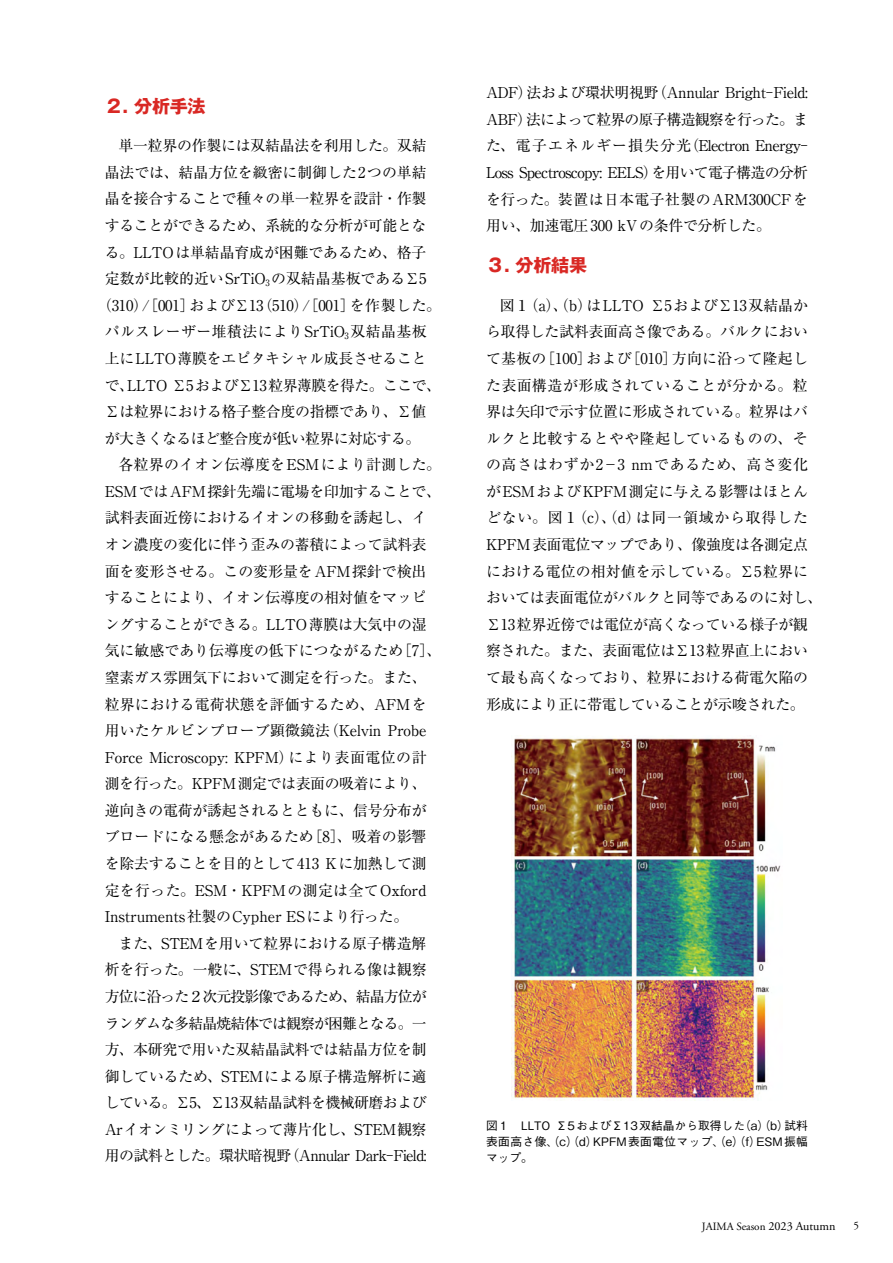
<style>
.page{position:relative;width:893px;height:1263px;background:#fff}
.page>*{position:absolute;margin:0;border:0;box-sizing:border-box;transform-origin:0 0}
.t1{font:700 18px "Gothic MB101 Pro";letter-spacing:-.015em;color:#d92824}
.t2{font:14.85px/26.5px "Ryumin Pro";letter-spacing:-.015em;color:#000;text-align:justify}
.t3{font:14.85px "Ryumin Pro";letter-spacing:-.035em;color:#000}
.t4{font:14.85px "Ryumin Pro";letter-spacing:.01em;color:#000}
.t5{font:14.85px "Ryumin Pro";letter-spacing:.005em;color:#000}
.t6{font:14.85px "Ryumin Pro";letter-spacing:-.06em;color:#000}
.t7{font:14.85px "Ryumin Pro";letter-spacing:-.05em;color:#000}
.t8{font:14.85px "Ryumin Pro";letter-spacing:.025em;color:#000}
.t9{font:14.85px "Ryumin Pro";letter-spacing:.03em;color:#000}
.t10{font:14.85px "Ryumin Pro";letter-spacing:-.04em;color:#000}
.t11{font:14.85px "Ryumin Pro";letter-spacing:.02em;color:#000}
.t12{font:500 11.7px/15.9px "Gothic BBB Pro";letter-spacing:.005em;color:#000;text-align:justify}
.t13{font:11.1px "Adobe Garamond Pro";color:#000}
.s1{font-size:12.15px}
</style>
<div class="page">
<img style="left:511px;top:735px;width:270px;height:366px">
<p class="t1" style="left:105px;top:91px;width:102px">２. 分析手法</p>
<p class="t2" style="left:119px;top:131px;width:310px">単一粒界の作製には双結晶法を利用した。双結</p>
<p class="t2" style="left:105px;top:158px;width:323px">晶法では、結晶方位を緻密に制御した2つの単結</p>
<p class="t2" style="left:105px;top:185px;width:323px">晶を接合することで種々の単一粒界を設計・作製</p>
<p class="t2" style="left:105px;top:211px;width:323px">することができるため、系統的な分析が可能とな</p>
<p class="t2" style="left:105px;top:238px;width:323px">る。LLTOは単結晶育成が困難であるため、格子</p>
<p class="t2" style="left:105px;top:264px;width:323px">定数が比較的近いSrTiO<sub>3</sub> の双結晶基板であるΣ5</p>
<p class="t2" style="left:97px;top:291px;width:345px">（310）/［001］およびΣ13（510）/［001］を作製した。</p>
<p class="t9" style="left:105px;top:320px;width:323px">パルスレーザー堆積法によりSrTiO<sub>3</sub>双結晶基板</p>
<p class="t2" style="left:105px;top:344px;width:323px">上にLLTO薄膜をエピタキシャル成長させること</p>
<p class="t3" style="left:105px;top:373px;width:338px">で、LLTO Σ5およびΣ13粒界薄膜を得た。ここで、</p>
<p class="t2" style="left:105px;top:397px;width:323px">Σは粒界における格子整合度の指標であり、Σ値</p>
<p class="t10" style="left:105px;top:426px;width:317px">が大きくなるほど整合度が低い粒界に対応する。</p>
<p class="t11" style="left:119px;top:453px;width:324px">各粒界のイオン伝導度をESMにより計測した。</p>
<p class="t2" style="left:105px;top:477px;width:338px">ESMではAFM探針先端に電場を印加することで、</p>
<p class="t2" style="left:105px;top:504px;width:323px">試料表面近傍におけるイオンの移動を誘起し、イ</p>
<p class="t2" style="left:105px;top:530px;width:323px">オン濃度の変化に伴う歪みの蓄積によって試料表</p>
<p class="t2" style="left:105px;top:557px;width:323px">面を変形させる。この変形量をAFM探針で検出</p>
<p class="t2" style="left:105px;top:583px;width:323px">することにより、イオン伝導度の相対値をマッピ</p>
<p class="t2" style="left:105px;top:610px;width:323px">ングすることができる。LLTO薄膜は大気中の湿</p>
<p class="t5" style="left:105px;top:639px;width:338px">気に敏感であり伝導度の低下につながるため［7］、</p>
<p class="t2" style="left:105px;top:663px;width:323px">窒素ガス雰囲気下において測定を行った。また、</p>
<p class="t4" style="left:105px;top:692px;width:323px">粒界における電荷状態を評価するため、AFMを</p>
<p class="t4" style="left:105px;top:719px;width:323px">用いたケルビンプローブ顕微鏡法（Kelvin Probe</p>
<p class="t2" style="left:105px;top:743px;width:323px">Force Microscopy: KPFM）により表面電位の計</p>
<p class="t2" style="left:105px;top:769px;width:323px">測を行った。KPFM測定では表面の吸着により、</p>
<p class="t2" style="left:105px;top:796px;width:323px">逆向きの電荷が誘起されるとともに、信号分布が</p>
<p class="t5" style="left:105px;top:825px;width:323px">ブロードになる懸念があるため［8］、吸着の影響</p>
<p class="t2" style="left:105px;top:849px;width:323px">を除去することを目的として413 Kに加熱して測</p>
<p class="t8" style="left:105px;top:878px;width:323px">定を行った。ESM・KPFMの測定は全てOxford</p>
<p class="t2" style="left:105px;top:902px;width:305px">Instruments社製のCypher ESにより行った。</p>
<p class="t2" style="left:119px;top:929px;width:309px">また、STEMを用いて粒界における原子構造解</p>
<p class="t2" style="left:105px;top:955px;width:323px">析を行った。一般に、STEMで得られる像は観察</p>
<p class="t6" style="left:105px;top:985px;width:323px">方位に沿った２次元投影像であるため、結晶方位が</p>
<p class="t6" style="left:105px;top:1011px;width:323px">ランダムな多結晶焼結体では観察が困難となる。一</p>
<p class="t2" style="left:105px;top:1035px;width:323px">方、本研究で用いた双結晶試料では結晶方位を制</p>
<p class="t2" style="left:105px;top:1062px;width:323px">御しているため、STEMによる原子構造解析に適</p>
<p class="t3" style="left:105px;top:1091px;width:323px">している。Σ5、Σ13双結晶試料を機械研磨および</p>
<p class="t2" style="left:105px;top:1115px;width:323px">Arイオンミリングによって薄片化し、STEM観察</p>
<p class="t7" style="left:105px;top:1144px;width:323px">用の試料とした。環状暗視野（Annular Dark-Field:</p>
<p class="t2" style="left:486px;top:78px;width:323px">ADF）法および環状明視野（Annular Bright-Field:<br>ABF）法によって粒界の原子構造観察を行った。また、電子エネルギー損失分光（Electron Energy-Loss Spectroscopy: EELS）を用いて電子構造の分析を行った。装置は日本電子社製のARM300CFを用い、加速電圧300 kVの条件で分析した。</p>
<p class="t1" style="left:486px;top:250px;width:102px">３. 分析結果</p>
<p class="t2" style="left:486px;top:291px;width:338px;text-align:left;text-indent:14px">図１（a）、（b）はLLTO Σ5およびΣ13双結晶から取得した試料表面高さ像である。バルクにおいて基板の［100］および［010］方向に沿って隆起した表面構造が形成されていることが分かる。粒界は矢印で示す位置に形成されている。粒界はバルクと比較するとやや隆起しているものの、その高さはわずか2－3 nmであるため、高さ変化がESMおよびKPFM測定に与える影響はほとんどない。図１（c）、（d）は同一領域から取得した<br>KPFM表面電位マップであり、像強度は各測定点における電位の相対値を示している。Σ5粒界においては表面電位がバルクと同等であるのに対し、<br>Σ13粒界近傍では電位が高くなっている様子が観察された。また、表面電位はΣ13粒界直上において最も高くなっており、粒界における荷電欠陥の形成により正に帯電していることが示唆された。</p>
<p class="t12" style="left:486px;top:1116px;width:323px">図１　LLTO Σ5およびΣ13双結晶から取得した（a）（b）試料表面高さ像、（c）（d）KPFM表面電位マップ、（e）（f）ESM振幅マップ。</p>
<p class="t13" style="left:702px;top:1219px;width:135px">JAIMA Season <span class="s1">2023 Autumn</span></p>
<p class="t13" style="left:853px;top:1219px;width:7px">5</p>
</div>
